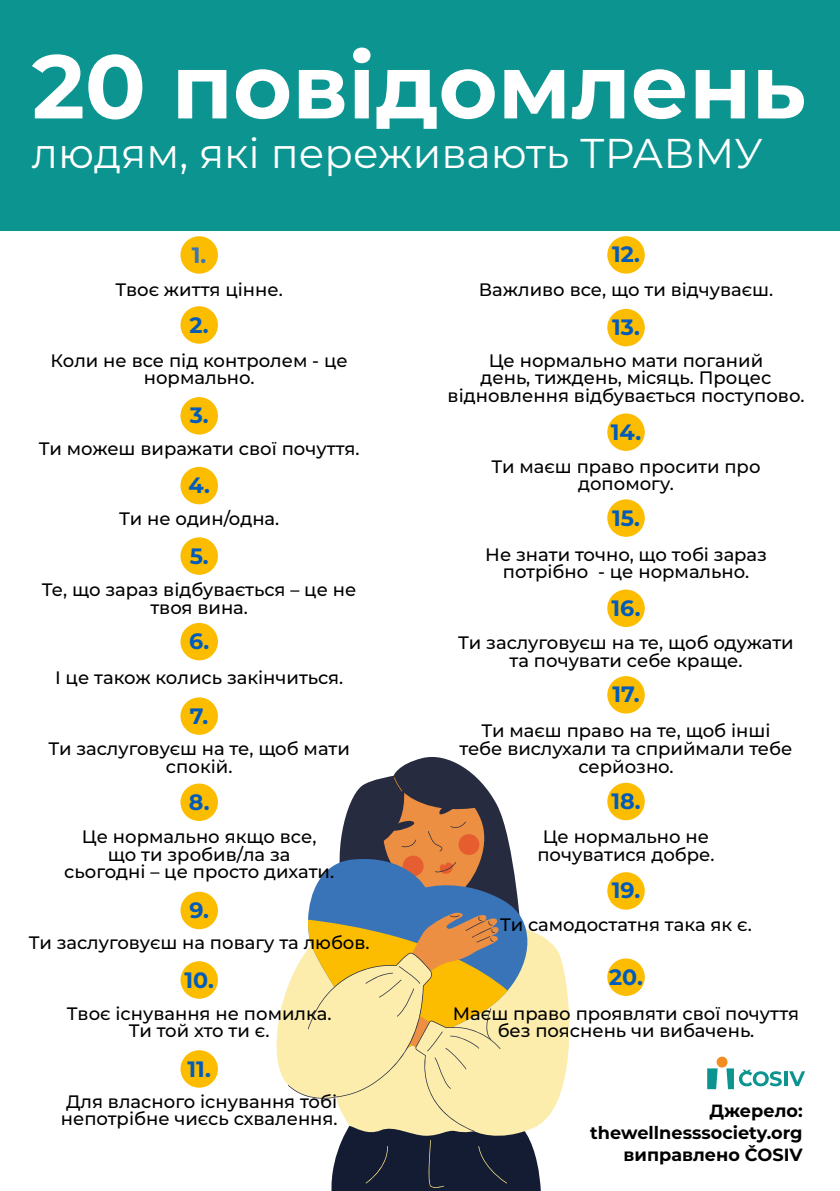
<style>
.page{position:relative;width:840px;height:1191px;background:#fff}
.page>*{position:absolute;margin:0;border:0;box-sizing:border-box;transform-origin:0 0}
.t1{font:700 90px "Montserrat";color:#fff}
.t2{font:41.6px "Montserrat";color:#fff}
.t3{font:700 22.2px "Montserrat";color:#015bbb}
.t4{font:700 22.2px "Montserrat";color:#3974b9}
.t5{font:500 18px/17.6px "Montserrat";color:#000;text-align:center}
.t6{font:700 17.6px "Montserrat";color:#000}
</style>
<div class="page">
<svg style="left:276px;top:937px;width:294px;height:184px;fill:#fcedad"></svg>
<svg style="left:288px;top:757px;width:256px;height:434px"></svg>
<div style="left:0;top:0;width:839px;height:230px;background:#0c9491"></div>
<div style="left:180px;top:236px;width:38px;height:38px;background:#fcbd00;border-radius:50%"></div>
<div style="left:180px;top:537px;width:38px;height:38px;background:#fcbd00;border-radius:50%"></div>
<div style="left:607px;top:499px;width:37px;height:38px;background:#fcbd00;border-radius:50%"></div>
<div style="left:180px;top:306px;width:38px;height:38px;background:#fcbd00;border-radius:50%"></div>
<div style="left:607px;top:236px;width:37px;height:38px;background:#fcbd00;border-radius:50%"></div>
<div style="left:180px;top:623px;width:38px;height:37px;background:#fcbd00;border-radius:50%"></div>
<div style="left:607px;top:589px;width:37px;height:38px;background:#fcbd00;border-radius:50%"></div>
<div style="left:180px;top:397px;width:38px;height:37px;background:#fcbd00;border-radius:50%"></div>
<div style="left:607px;top:309px;width:37px;height:37px;background:#fcbd00;border-radius:50%"></div>
<div style="left:180px;top:697px;width:38px;height:38px;background:#fcbd00;border-radius:50%"></div>
<div style="left:607px;top:676px;width:37px;height:37px;background:#fcbd00;border-radius:50%"></div>
<div style="left:180px;top:891px;width:38px;height:38px;background:#fcbd00;border-radius:50%"></div>
<div style="left:607px;top:872px;width:37px;height:37px;background:#fcbd00;border-radius:50%"></div>
<div style="left:180px;top:467px;width:38px;height:37px;background:#fcbd00;border-radius:50%"></div>
<div style="left:607px;top:413px;width:37px;height:38px;background:#fcbd00;border-radius:50%"></div>
<div style="left:180px;top:783px;width:38px;height:38px;background:#fcbd00;border-radius:50%"></div>
<div style="left:607px;top:782px;width:37px;height:38px;background:#fcbd00;border-radius:50%"></div>
<div style="left:180px;top:961px;width:38px;height:37px;background:#fcbd00;border-radius:50%"></div>
<div style="left:180px;top:1050px;width:38px;height:37px;background:#fcbd00;border-radius:50%"></div>
<div style="left:607px;top:958px;width:37px;height:38px;background:#fcbd00;border-radius:50%"></div>
<svg style="left:789px;top:1071px;width:15px;height:15px"></svg>
<hr style="left:783px;top:1071px;width:3px;height:15px;background:#0c9491">
<svg style="left:707px;top:1068px;width:10px;height:21px"></svg>
<svg style="left:726px;top:1068px;width:55px;height:21px"></svg>
<div style="left:716px;top:1056px;width:11px;height:11px;background:#f28d22;border-radius:50%"></div>
<p class="t1" style="left:32px;top:22px;width:775px">20 повідомлень</p>
<p class="t2" style="left:32px;top:125px;width:732px">людям, які переживають ТРАВМУ</p>
<p class="t4" style="left:192px;top:239px;width:16px">1.</p>
<p class="t5" style="left:115px;top:280px;width:169px">Твоє життя цінне.</p>
<p class="t3" style="left:189px;top:309px;width:21px">2.</p>
<p class="t5" style="left:51px;top:351px;width:298px">Коли не все під контролем - це нормально.</p>
<p class="t3" style="left:190px;top:399px;width:20px">3.</p>
<p class="t5" style="left:39px;top:439px;width:322px">Ти можеш виражати свої почуття.</p>
<p class="t3" style="left:188px;top:469px;width:23px">4.</p>
<p class="t5" style="left:119px;top:509px;width:162px">Ти не один/одна.</p>
<p class="t3" style="left:189px;top:540px;width:21px">5.</p>
<p class="t5" style="left:42px;top:580px;width:316px">Те, що зараз відбувається – це не твоя вина.</p>
<p class="t3" style="left:189px;top:625px;width:22px">6.</p>
<p class="t5" style="left:55px;top:668px;width:290px">І це також колись закінчиться.</p>
<p class="t3" style="left:190px;top:700px;width:20px">7.</p>
<p class="t5" style="left:48px;top:739px;width:303px">Ти заслуговуєш на те, щоб мати спокій.</p>
<p class="t3" style="left:611px;top:238px;width:29px">12.</p>
<p class="t5" style="left:478px;top:280px;width:296px">Важливо все, що ти відчуваєш.</p>
<p class="t3" style="left:612px;top:311px;width:29px">13.</p>
<p class="t5" style="left:447px;top:351px;width:358px">Це нормально мати поганий<br>день, тиждень, місяць. Процес відновлення відбувається поступово.</p>
<p class="t3" style="left:610px;top:416px;width:32px">14.</p>
<p class="t5" style="left:491px;top:456px;width:270px">Ти маєш право просити про допомогу.</p>
<p class="t3" style="left:611px;top:502px;width:29px">15.</p>
<p class="t5" style="left:485px;top:545px;width:283px">Не знати точно, що тобі зараз потрібно - це нормально.</p>
<p class="t3" style="left:611px;top:592px;width:30px">16.</p>
<p class="t5" style="left:458px;top:633px;width:337px">Ти заслуговуєш на те, щоб одужати та почувати себе краще.</p>
<p class="t3" style="left:612px;top:678px;width:29px">17.</p>
<p class="t5" style="left:459px;top:721px;width:334px">Ти маєш право на те, щоб інші тебе вислухали та сприймали тебе серйозно.</p>
<p class="t3" style="left:189px;top:786px;width:22px">8.</p>
<p class="t3" style="left:611px;top:785px;width:31px">18.</p>
<p class="t5" style="left:64px;top:827px;width:271px">Це нормально якщо все,<br>що ти зробив/ла за<br>сьогодні – це просто дихати.</p>
<p class="t3" style="left:189px;top:894px;width:21px">9.</p>
<p class="t5" style="left:29px;top:933px;width:342px">Ти заслуговуєш на повагу та любов.</p>
<p class="t3" style="left:184px;top:963px;width:31px">10.</p>
<p class="t5" style="left:67px;top:1003px;width:266px">Твоє існування не помилка.<br>Ти той хто ти є.</p>
<p class="t3" style="left:187px;top:1052px;width:25px">11.</p>
<p class="t5" style="left:61px;top:1092px;width:278px;text-align:left">Для власного існування тобі непотрібне чиєсь схвалення.</p>
<p class="t5" style="left:542px;top:827px;width:168px">Це нормально не</p>
<p class="t5" style="left:537px;top:845px;width:178px">почуватися добре.</p>
<p class="t3" style="left:611px;top:874px;width:30px">19.</p>
<p class="t5" style="left:499px;top:915px;width:253px">Ти самодостатня така як є.</p>
<p class="t3" style="left:609px;top:960px;width:35px">20.</p>
<p class="t5" style="left:452px;top:1003px;width:347px">Маєш право проявляти свої почуття без пояснень чи вибачень.</p>
<p class="t6" style="left:709px;top:1098px;width:95px">Джерело:</p>
<p class="t6" style="left:590px;top:1120px;width:214px">thewellnesssociety.org</p>
<p class="t6" style="left:623px;top:1142px;width:180px">виправлено ČOSIV</p>
</div>
